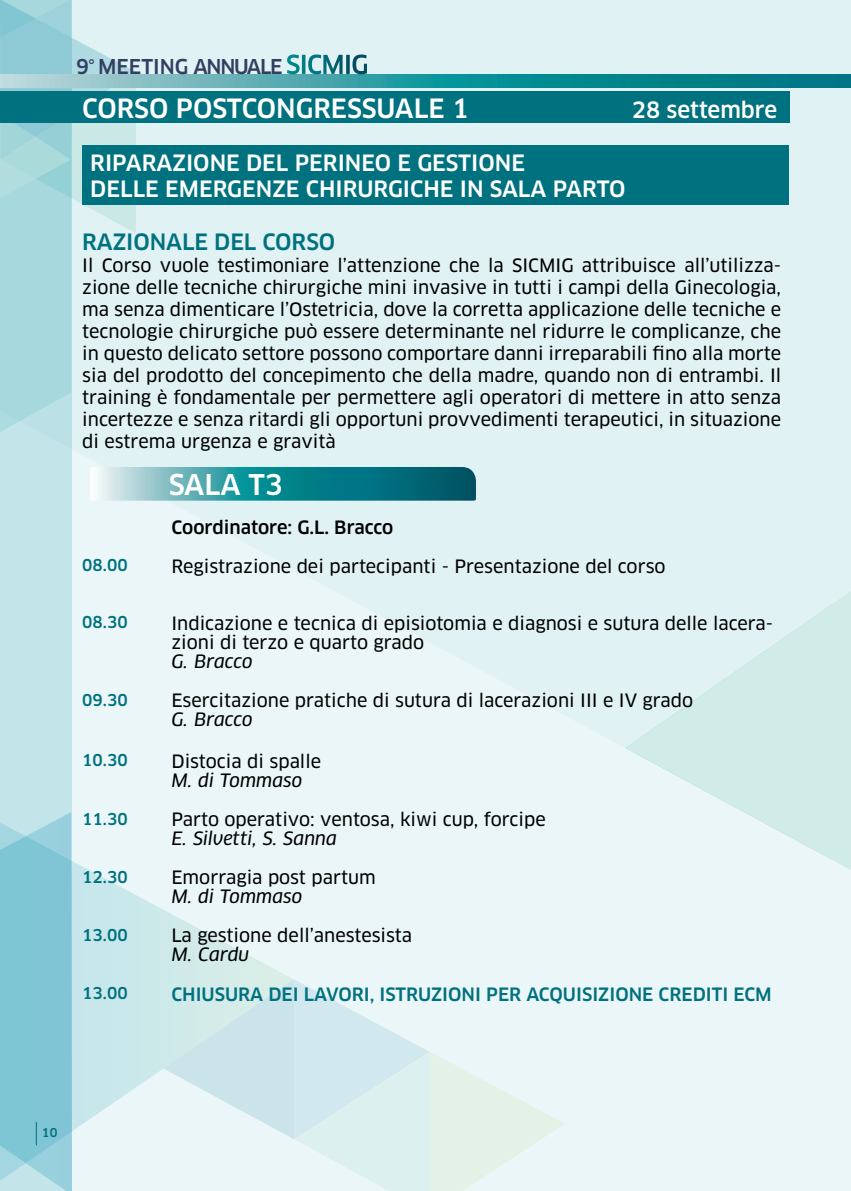
<style>
.page{position:relative;width:851px;height:1191px;background:#fff}
.page>*{position:absolute;margin:0;border:0;box-sizing:border-box;transform-origin:0 0}
.t1{font:500 28px "Clan Pro";color:#fff}
.t2{font:500 26px "Clan Pro";color:#fff}
.t3{font:500 22px/26.4px "Clan Pro";color:#fff}
.t4{font:500 22px "Clan Pro";letter-spacing:-.005em;color:#00717f}
.t5{font:500 20px "Clan Pro";letter-spacing:-.035em;color:#323f62}
.t6{font:18px/22px "Clan Pro News";color:#000}
.t7{font:500 18px "Clan Pro";color:#00717f}
.t8{font:500 18px "Clan Pro";color:#000}
.Paragraph_Style_1{font:500 16px "Clan Pro";color:#00717f}
.t9{font:500 12px "Clan Pro";color:#00717f}
.s1{font-size:18.2px}
.s2{font-size:25.4px;color:#fff}
.s3{font-style:italic}
</style>
<div class="page">
<div style="left:0;top:0;width:850px;height:1191px;background:#e1f2f4"></div>
<svg style="left:293px;top:979px;width:271px;height:212px"></svg>
<svg style="left:625px;top:591px;width:225px;height:278px"></svg>
<svg style="left:72px;top:861px;width:221px;height:278px"></svg>
<hr style="left:850px;top:0;width:1px;height:1191px;background:#0092a6">
<svg style="left:850px;top:0;width:1px;height:870px"></svg>
<div style="left:0;top:0;width:71px;height:1191px;background:#c3e5ea"></div>
<svg style="left:0;top:0;width:136px;height:442px"></svg>
<svg style="left:0;top:75px;width:850px;height:13px;background:#389da4"></svg>
<svg style="left:0;top:812px;width:72px;height:379px;background:#87c8d7"></svg>
<div style="left:0;top:91px;width:789px;height:32px;background:#00717f"></div>
<div style="left:82px;top:146px;width:707px;height:59px;background:#00717f"></div>
<svg style="left:90px;top:467px;width:386px;height:33px;background:#36929c"></svg>
<p class="t5" style="left:76px;top:55px;width:294px">9<span class="s1">°</span> MEETING ANNUALE <span class="s2">SICMIG</span></p>
<p class="t2" style="left:82px;top:93px;width:388px">CORSO POSTCONGRESSUALE 1</p>
<p class="t3" style="left:632px;top:96px;width:147px">28 settembre</p>
<p class="t3" style="left:90px;top:150px;width:537px">RIPARAZIONE DEL PERINEO E GESTIONE<br>DELLE EMERGENZE CHIRURGICHE IN SALA PARTO</p>
<p class="t4" style="left:82px;top:228px;width:254px">RAZIONALE DEL CORSO</p>
<p class="t6" style="left:82px;top:254px;width:700px;text-align:justify">Il Corso vuole testimoniare l’attenzione che la SICMIG attribuisce all’utilizza&shy;zione delle tecniche chirurgiche mini invasive in tutti i campi della Ginecologia, ma senza dimenticare l’Ostetricia, dove la corretta applicazione delle tecniche e tecnologie chirurgiche può essere determinante nel ridurre le complicanze, che in questo delicato settore possono comportare danni irreparabili fino alla morte sia del prodotto del concepimento che della madre, quando non di entrambi. Il training è fondamentale per permettere agli operatori di mettere in atto senza incertezze e senza ritardi gli opportuni provvedimenti terapeutici, in situazione di estrema urgenza e gravità</p>
<p class="t1" style="left:169px;top:468px;width:116px">SALA T3</p>
<p class="t8" style="left:171px;top:517px;width:223px">Coordinatore: G.L. Bracco</p>
<p class="Paragraph_Style_1" style="left:82px;top:556px;width:47px">08.00</p>
<p class="t6" style="left:171px;top:555px;width:495px">Registrazione dei partecipanti - Presentazione del corso</p>
<p class="Paragraph_Style_1" style="left:82px;top:613px;width:47px">08.30</p>
<p class="t6" style="left:171px;top:614px;width:603px;line-height:19px">Indicazione e tecnica di episiotomia e diagnosi e sutura delle lacera&shy;zioni di terzo e quarto grado<br><span class="s3">G. Bracco</span></p>
<p class="Paragraph_Style_1" style="left:82px;top:690px;width:47px">09.30</p>
<p class="t6" style="left:171px;top:691px;width:523px;line-height:19px">Esercitazione pratiche di sutura di lacerazioni III e IV grado<br><span class="s3">G. Bracco</span></p>
<p class="Paragraph_Style_1" style="left:82px;top:751px;width:47px">10.30</p>
<p class="t6" style="left:171px;top:752px;width:151px;line-height:19px">Distocia di spalle<br><span class="s3">M. di Tommaso</span></p>
<p class="Paragraph_Style_1" style="left:82px;top:809px;width:47px">11.30</p>
<p class="t6" style="left:171px;top:810px;width:376px;line-height:19px">Parto operativo: ventosa, kiwi cup, forcipe<br><span class="s3">E. Silvetti, S. Sanna</span></p>
<p class="Paragraph_Style_1" style="left:82px;top:867px;width:47px">12.30</p>
<p class="t6" style="left:171px;top:868px;width:206px;line-height:19px">Emorragia post partum<br><span class="s3">M. di Tommaso</span></p>
<p class="Paragraph_Style_1" style="left:82px;top:925px;width:47px">13.00</p>
<p class="t6" style="left:171px;top:926px;width:242px;line-height:19px">La gestione dell’anestesista<br><span class="s3">M. Cardu</span></p>
<p class="Paragraph_Style_1" style="left:82px;top:983px;width:47px">13.00</p>
<p class="t7" style="left:171px;top:983px;width:602px">CHIUSURA DEI LAVORI, ISTRUZIONI PER ACQUISIZIONE CREDITI ECM</p>
<p class="t9" style="left:42px;top:1125px;width:17px">10</p>
</div>
